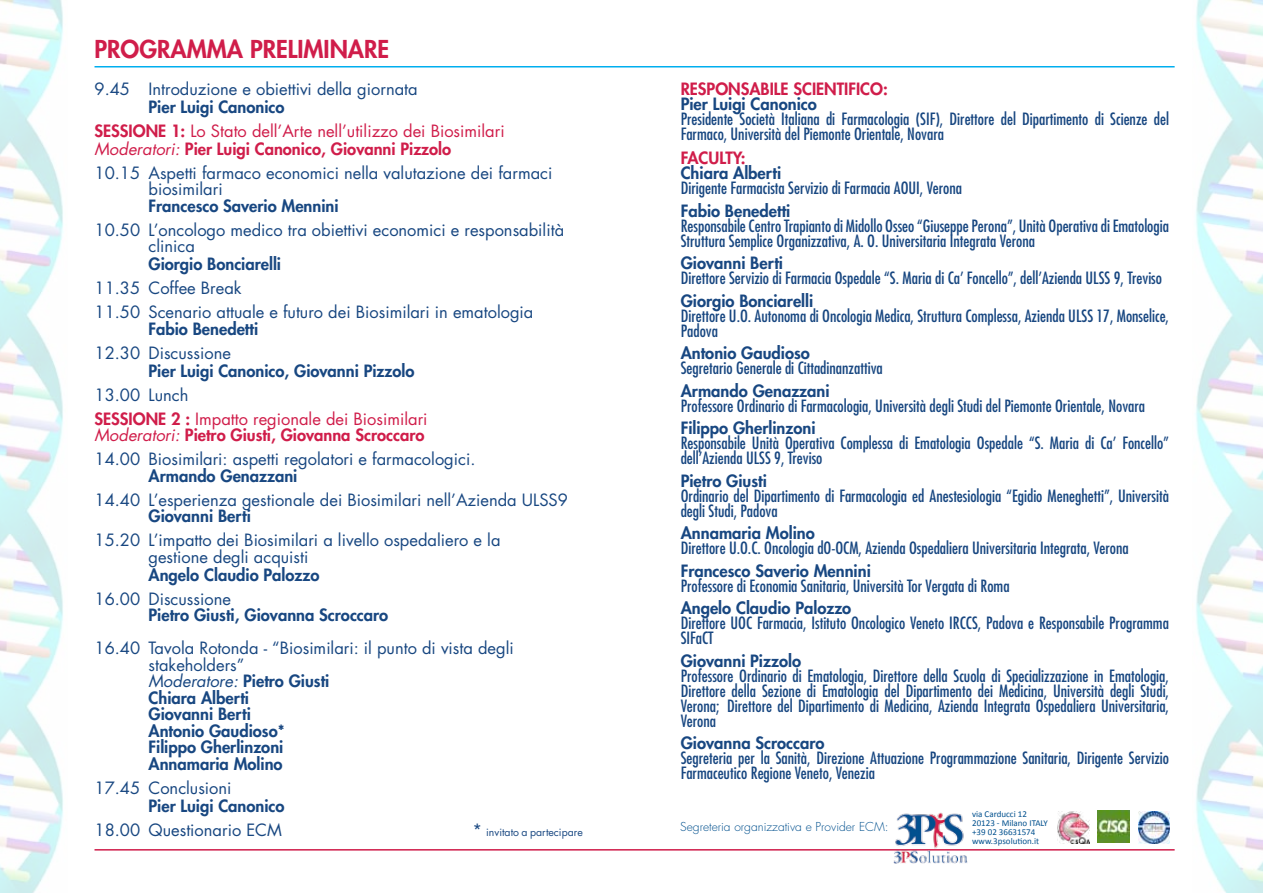
<style>
.page{position:relative;width:1263px;height:893px;background:#fff}
.page>*{position:absolute;margin:0;border:0;box-sizing:border-box;transform-origin:0 0}
.t1{font:800 24px "Futura LT";color:#d01d4a}
.t2{font:condensed 16.5px/15px "Futura LT";color:#184781}
.t3{font:16.5px/24px "Futura LT";color:#184781}
.t4{font:800 16.5px/16.5px "Futura LT";color:#184781}
.t5{font:16.5px/24px "Futura LT";color:#d01d4a}
.t6{font:800 16.5px "Futura LT";color:#d01d4a}
.t7{font:300 12px "Futura LT";color:#01508e}
.t8{font:10.5px "Futura LT";color:#184781}
.t9{font:9px/9px "Calibri";color:#01508e}
.s1{font-weight:800;color:#184781}
.s2{font-weight:800}
.s3{font-style:italic;color:#d01d4a}
.s4{font-weight:800;color:#d01d4a}
.s5{color:#184781}
.s6{font-weight:400;font-style:italic}
.s7{font-size:16.5px}
</style>
<div class="page">
<img style="left:1195px;top:0;width:68px;height:893px">
<img style="left:0;top:0;width:63px;height:893px">
<hr style="left:94px;top:849px;width:1080px;height:2px;background:#d01d4a">
<img style="left:893px;top:812px;width:77px;height:52px">
<hr style="left:94px;top:66px;width:1080px;height:2px;background:#00aeef">
<img style="left:1057px;top:811px;width:32px;height:32px">
<img style="left:1138px;top:811px;width:32px;height:32px">
<img style="left:1097px;top:811px;width:32px;height:32px">
<h1 class="t1" style="left:94px;top:33px;width:30px">PROGR</h1>
<h1 class="t1" style="left:170px;top:33px;width:220px">AMMA PRELIMINARE</h1>
<p class="t3" style="left:94px;top:77px;width:325px">9.45 Introduzione e obiettivi della giornata</p>
<p class="t5" style="left:94px;top:95px;width:412px;text-indent:54px"><span class="s1">Pier Luigi Canonico<br></span><span class="s2">Sessione 1:</span> Lo Stato dell’Arte nell’utilizzo dei Biosimilari</p>
<p class="t3" style="left:94px;top:137px;width:459px"><span class="s3">Moderatori:</span> <span class="s4">Pier Luigi Canonico, giovanni Pizzolo<br></span>10.15 Aspetti farmaco economici nella valutazione dei farmaci</p>
<p class="t3" style="left:149px;top:177px;width:76px">biosimilari</p>
<p class="t4" style="left:149px;top:197px;width:192px">Francesco Saverio Mennini</p>
<p class="t3" style="left:149px;top:222px;width:417px;line-height:16.5px;text-indent:-54px">10.50 L’oncologo medico tra obiettivi economici e responsabilità clinica</p>
<p class="t4" style="left:149px;top:256px;width:134px">Giorgio Bonciarelli</p>
<p class="t3" style="left:94px;top:276px;width:440px">11.35 Coffee Break<br>11.50 Scenario attuale e futuro dei Biosimilari in ematologia</p>
<p class="t4" style="left:149px;top:320px;width:111px">Fabio Benedetti</p>
<p class="t3" style="left:94px;top:341px;width:138px">12.30 Discussione</p>
<p class="t4" style="left:149px;top:362px;width:267px">Pier Luigi Canonico, Giovanni Pizzolo</p>
<p class="t5" style="left:94px;top:383px;width:334px"><span class="s5">13.00 Lunch<br></span><span class="s2">Sessione 2 :</span> Impatto regionale dei Biosimilari</p>
<p class="t3" style="left:94px;top:423px;width:382px"><span class="s3">Moderatori:</span> <span class="s4">Pietro Giusti, Giovanna Scroccaro<br></span>14.00 Biosimilari: aspetti regolatori e farmacologici.</p>
<p class="t4" style="left:149px;top:467px;width:150px">Armando Genazzani</p>
<p class="t3" style="left:94px;top:488px;width:475px">14.40 L’esperienza gestionale dei Biosimilari nell’Azienda ULSS9</p>
<p class="t4" style="left:149px;top:508px;width:104px">Giovanni Berti</p>
<p class="t3" style="left:149px;top:532px;width:353px;line-height:16.5px;text-indent:-54px">15.20 L’impatto dei Biosimilari a livello ospedaliero e la gestione degli acquisti</p>
<p class="t4" style="left:149px;top:566px;width:172px">Angelo Claudio Palozzo</p>
<p class="t3" style="left:94px;top:587px;width:138px">16.00 Discussione</p>
<p class="t4" style="left:149px;top:607px;width:241px">Pietro Giusti, Giovanna Scroccaro</p>
<p class="t3" style="left:95px;top:636px;width:421px">16.40 Tavola Rotonda - “Biosimilari: il punto di vista degli</p>
<p class="t3" style="left:149px;top:653px;width:97px">stakeholders”</p>
<p class="t4" style="left:149px;top:673px;width:182px"><span class="s6">Moderatore:</span> Pietro Giusti</p>
<p class="t4" style="left:149px;top:689px;width:102px">Chiara Alberti</p>
<p class="t4" style="left:95px;top:706px;width:23px">G</p>
<p class="t4" style="left:149px;top:706px;width:138px;text-indent:12px">iovanni Berti<br>Antonio Gaudioso*<br>Filippo Gherlinzoni<br>Annamaria Molino</p>
<p class="t3" style="left:95px;top:776px;width:139px">17.45 Conclusioni</p>
<p class="t4" style="left:149px;top:797px;width:138px">Pier Luigi Canonico</p>
<p class="t3" style="left:95px;top:818px;width:189px">18.00 Questionario ECM</p>
<p class="t8" style="left:473px;top:825px;width:112px"><span class="s7">*</span> invitato a partecipare</p>
<p class="t6" style="left:681px;top:78px;width:78px">responsabile</p>
<p class="t6" style="left:793px;top:78px;width:96px">SCIENTIFICO:</p>
<p class="t4" style="left:681px;top:95px;width:138px">Pier Luigi Canonico</p>
<p class="t2" style="left:681px;top:111px;width:490px">Presidente Società Italiana di Farmacologia (SIF), Direttore del Dipartimento di Scienze del<br>Farmaco, Università del Piemonte Orientale, Novara</p>
<p class="t6" style="left:681px;top:147px;width:66px">FACULTY:</p>
<p class="t4" style="left:681px;top:164px;width:102px">Chiara Alberti</p>
<p class="t2" style="left:681px;top:180px;width:283px">Dirigente Farmacista Servizio di Farmacia AOUI, Verona</p>
<p class="t4" style="left:681px;top:202px;width:111px">Fabio Benedetti</p>
<p class="t2" style="left:681px;top:218px;width:490px">Responsabile Centro Trapianto di Midollo Osseo “Giuseppe Perona”, Unità Operativa di Ematologia<br>Struttura Semplice Organizzativa, A. O. Universitaria Integrata Verona</p>
<p class="t4" style="left:681px;top:254px;width:104px">Giovanni Berti</p>
<p class="t2" style="left:681px;top:270px;width:483px">Direttore Servizio di Farmacia Ospedale “S. Maria di Ca’ Foncello”, dell’Azienda ULSS 9, Treviso</p>
<p class="t4" style="left:681px;top:292px;width:134px">Giorgio Bonciarelli</p>
<p class="t2" style="left:681px;top:308px;width:490px">Direttore U.O. Autonoma di Oncologia Medica, Struttura Complessa, Azienda ULSS 17, Monselice,<br>Padova</p>
<p class="t4" style="left:681px;top:344px;width:131px">Antonio Gaudioso</p>
<p class="t2" style="left:681px;top:360px;width:204px">Segretario Generale di Cittadinanzattiva</p>
<p class="t4" style="left:681px;top:382px;width:150px">Armando Genazzani</p>
<p class="t2" style="left:681px;top:398px;width:466px">Professore Ordinario di Farmacologia, Università degli Studi del Piemonte Orientale, Novara</p>
<p class="t4" style="left:681px;top:419px;width:136px">Filippo Gherlinzoni</p>
<p class="t2" style="left:681px;top:435px;width:490px">Responsabile Unità Operativa Complessa di Ematologia Ospedale “S. Maria di Ca’ Foncello” dell’Azienda ULSS 9, Treviso</p>
<p class="t4" style="left:681px;top:472px;width:88px">Pietro Giusti</p>
<p class="t2" style="left:681px;top:488px;width:490px">Ordinario del Dipartimento di Farmacologia ed Anestesiologia “Egidio Meneghetti”, Università degli Studi, Padova</p>
<p class="t4" style="left:681px;top:524px;width:136px">Annamaria Molino</p>
<p class="t2" style="left:681px;top:540px;width:450px">Direttore U.O.C. Oncologia dO-OCM, Azienda Ospedaliera Universitaria Integrata, Verona</p>
<p class="t4" style="left:681px;top:562px;width:192px">Francesco Saverio Mennini</p>
<p class="t2" style="left:681px;top:578px;width:330px">Professore di Economia Sanitaria, Università Tor Vergata di Roma</p>
<p class="t4" style="left:681px;top:599px;width:172px">Angelo Claudio Palozzo</p>
<p class="t2" style="left:681px;top:615px;width:490px">Direttore UOC Farmacia, Istituto Oncologico Veneto IRCCS, Padova e Responsabile Programma<br>SIFaCT</p>
<p class="t4" style="left:681px;top:652px;width:122px">Giovanni Pizzolo</p>
<p class="t2" style="left:681px;top:668px;width:490px;text-align:justify">Professore Ordinario di Ematologia, Direttore della Scuola di Specializzazione in Ematologia, Direttore della Sezione di Ematologia del Dipartimento dei Medicina, Università degli Studi, Verona; Direttore del Dipartimento di Medicina, Azienda Integrata Ospedaliera Universitaria, Verona</p>
<p class="t4" style="left:681px;top:734px;width:145px">Giovanna Scroccaro</p>
<p class="t2" style="left:681px;top:750px;width:490px">Segreteria per la Sanità, Direzione Attuazione Programmazione Sanitaria, Dirigente Servizio<br>Farmaceutico Regione Veneto, Venezia</p>
<p class="t7" style="left:680px;top:820px;width:210px">Segreteria organizzativa e Provider ECM:</p>
<p class="t9" style="left:972px;top:810px;width:77px">via Carducci 12<br>20123 - Milano ITALY +39 02 36631574 www.3psolution.it</p>
</div>
